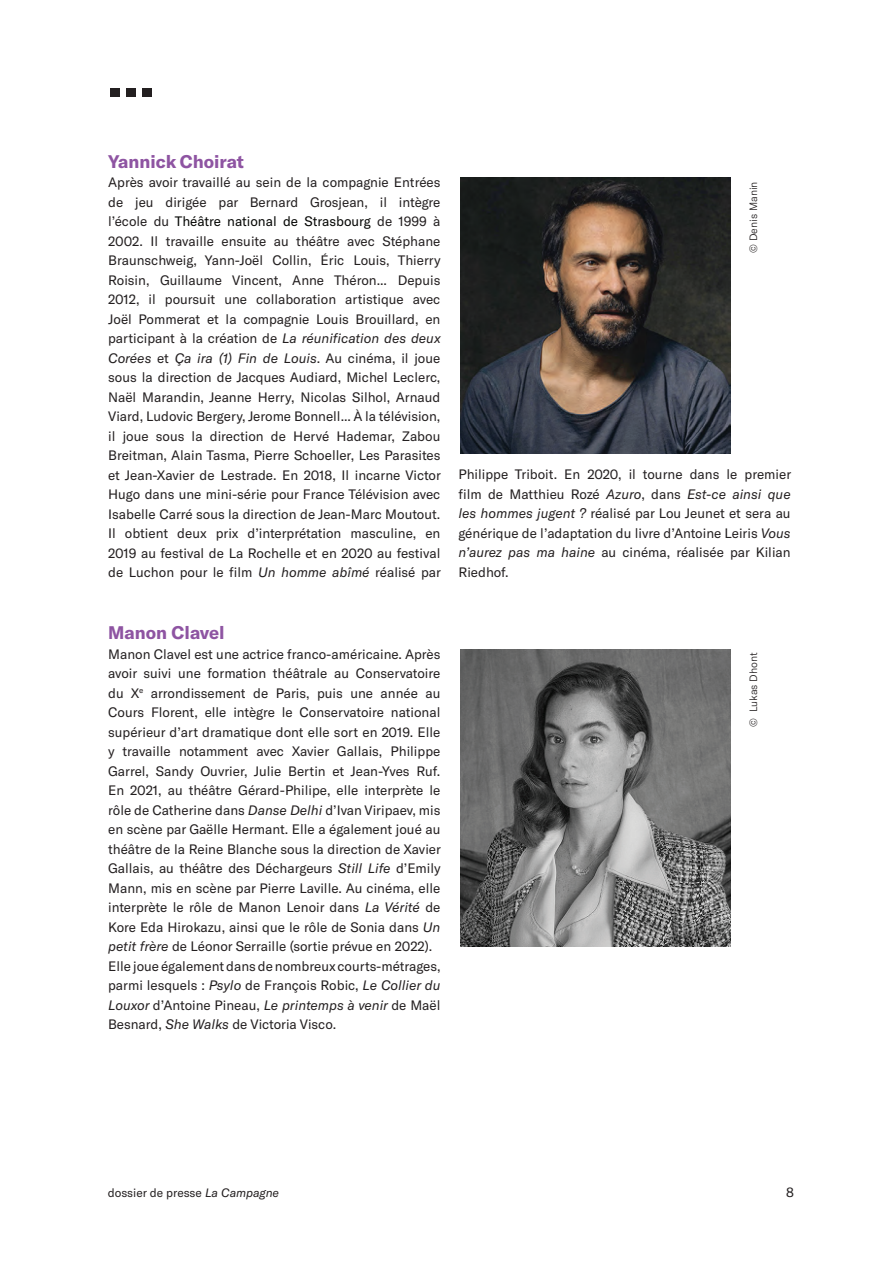
<style>
.page{position:relative;width:893px;height:1263px;background:#fff}
.page>*{position:absolute;margin:0;border:0;box-sizing:border-box;transform-origin:0 0}
.t1{font:700 54px "GT America";color:#231f20}
.t2{font:700 18px "GT America";color:#8e54a2}
.t3{font:13.5px/19.5px "GT America";color:#231f20;text-align:justify}
.t4{font:12px "GT America";color:#231f20}
.t5{font:300 10.5px "GT America";color:#231f20}
.s1{color:#040503}
.s2{font-style:italic}
</style>
<div class="page">
<img style="left:460px;top:178px;width:271px;height:276px">
<img style="left:460px;top:649px;width:271px;height:297px">
<h1 class="t1" style="left:107px;top:44px;width:49px">...</h1>
<h2 class="t2" style="left:108px;top:150px;width:137px">Yannick Choirat</h2>
<p class="t3" style="left:108px;top:173px;width:334px">Après avoir travaillé au sein de la compagnie Entrées de jeu dirigée par Bernard Grosjean, il intègre l’école du <span class="s1">Théâtre national de Strasbourg</span> de 1999 à 2002. I l travaille ensuite au théâtre avec Stéphane Braunschweig, Yann-Joël Collin, Éric Louis, Thierry Roisin, Guillaume Vincent, Anne Théron... Depuis 2012, il poursuit une collaboration artistique avec Joël Pommerat et la compagnie Louis Brouillard, en participant à la création de <span class="s2">La réunification des deux Corées</span> et <span class="s2">Ça ira (1) Fin de Louis</span>. Au cinéma, il joue sous la direction de Jacques Audiard, Michel Leclerc, Naël Marandin, Jeanne Herry, Nicolas Silhol, Arnaud Viard, Ludovic Bergery, Jerome Bonnell... à la télévision, il joue sous la direction de Hervé Hademar, Zabou Breitman, Alain Tasma, Pierre Schoeller, Les Parasites et Jean-Xavier de Lestrade. En 2018, I l incarne Victor Hugo dans une mini-série pour France Télévision avec Isabelle Carré sous la direction de Jean-Marc Moutout.<br>I l obtient deux prix d’interprétation masculine, en 2019 au festival de La Rochelle et en 2020 au festival de Luchon pour le film <span class="s2">Un homme abîmé</span> réalisé par</p>
<p class="t5" style="left:747px;top:253px;width:73px;rotate:-90deg">© Denis Manin</p>
<p class="t3" style="left:458px;top:465px;width:334px">Philippe Triboit. En 2020, il tourne dans le premier film de Matthieu Rozé <span class="s2">Azuro</span>, dans <span class="s2">Est-ce ainsi que les hommes jugent ?</span> réalisé par Lou Jeunet et sera au générique de l’adaptation du livre d’Antoine Leiris <span class="s2">Vous n’aurez pas ma haine</span> au cinéma, réalisée par Kilian Riedhof.</p>
<h2 class="t2" style="left:108px;top:621px;width:118px">Manon Clavel</h2>
<p class="t3" style="left:108px;top:644px;width:334px;text-align:left">Manon Clavel est une actrice franco-américaine. Après avoir suivi une formation théâtrale au Conservatoire du X<sup>e</sup> arrondissement de Paris, puis une année au Cours Florent, elle intègre le Conservatoire national supérieur d’art dramatique dont elle sort en 2019. Elle y travaille notamment avec Xavier Gallais, Philippe Garrel, Sandy Ouvrier, Julie Bertin et Jean-Yves Ruf.<br>En 2021, au théâtre Gérard-Philipe, elle interprète le rôle de Catherine dans <span class="s2">Danse Delhi</span> d’Ivan Viripaev, mis en scène par Gaëlle Hermant. Elle a également joué au théâtre de la Reine Blanche sous la direction de Xavier Gallais, au théâtre des Déchargeurs <span class="s2">Still Life</span> d’Emily Mann, mis en scène par Pierre Laville. Au cinéma, elle interprète le rôle de Manon Lenoir dans <span class="s2">La Vérité</span> de Kore Eda Hirokazu, ainsi que le rôle de Sonia dans <span class="s2">Un petit frère</span> de Léonor Serraille (sortie prévue en 2022).<br>Elle joue également dans de nombreux courts-métrages, parmi lesquels : <span class="s2">Psylo</span> de François Robic, <span class="s2">Le Collier du Louxor</span> d’Antoine Pineau, <span class="s2">Le printemps à venir</span> de Maël Besnard, <span class="s2">She Walks</span> de Victoria Visco.</p>
<p class="t5" style="left:747px;top:727px;width:76px;rotate:-90deg">© Lukas Dhont</p>
<p class="t4" style="left:108px;top:1186px;width:173px">dossier de presse <span class="s2">La Campagne</span></p>
<p class="t3" style="left:786px;top:1182px;width:9px">8</p>
</div>
